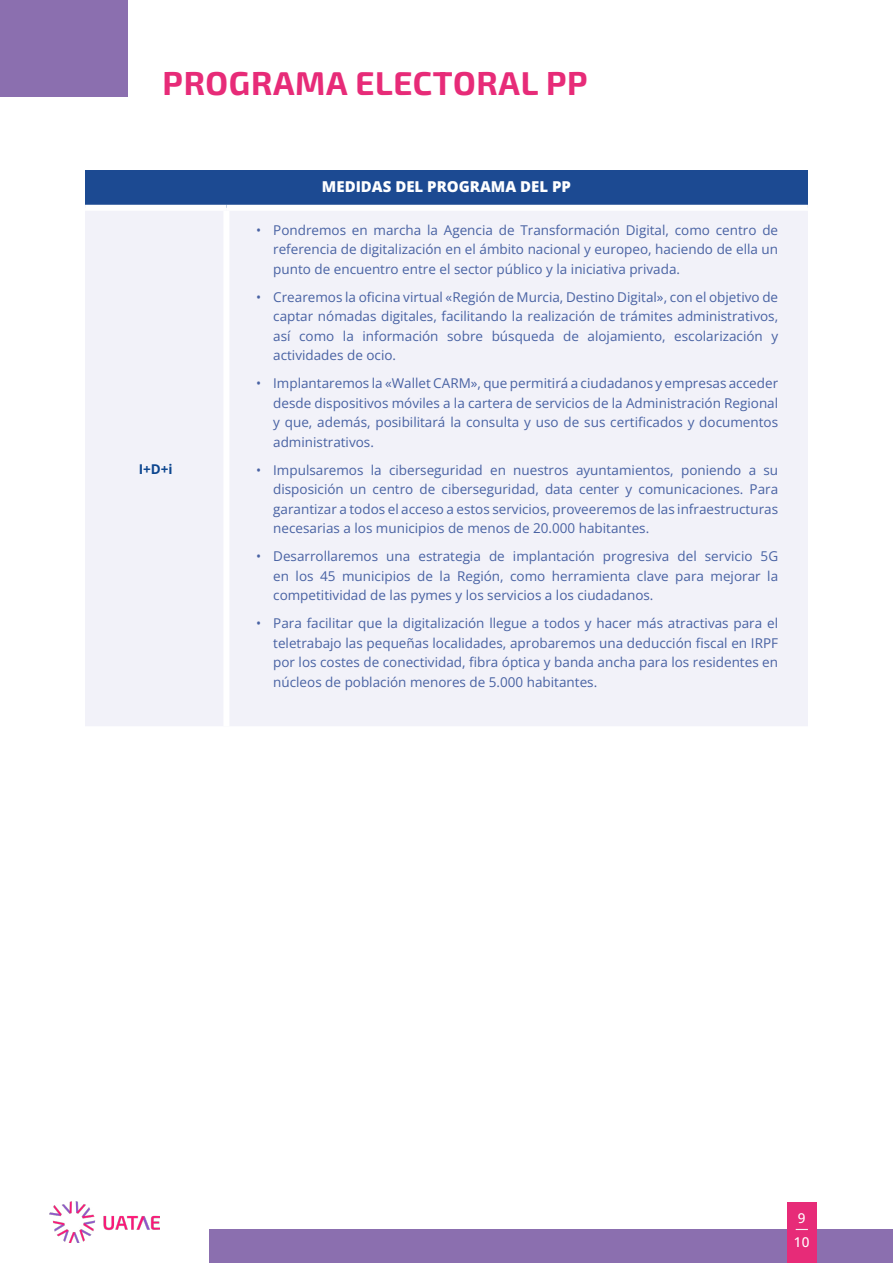
<style>
.page{position:relative;width:893px;height:1263px;background:#fff}
.page>*{position:absolute;margin:0;border:0;box-sizing:border-box;transform-origin:0 0}
.t1{font:700 33px "Exo 2";letter-spacing:.02em;color:#e72b78}
.t2{font:800 15px "Open Sans";color:#fff}
.t3{font:13.5px/19.5px "Open Sans";color:#4862a3;text-align:justify}
.t4{font:700 13.5px "Open Sans";color:#0d468f}
.t5{font:500 13.5px/24px "Open Sans";color:#fff;text-align:center}
</style>
<div class="page">
<div style="left:209px;top:1229px;width:684px;height:34px;background:#8b6faf"></div>
<div style="left:787px;top:1202px;width:30px;height:61px;background:#e72b78"></div>
<svg style="left:796px;top:1229px;width:12px;height:1px"></svg>
<img style="left:50px;top:1202px;width:109px;height:41px">
<div style="left:0;top:0;width:128px;height:96px;background:#8b6faf"></div>
<div style="left:85px;top:170px;width:723px;height:38px;background:#1c4a92"></div>
<div style="left:85px;top:211px;width:723px;height:515px;background:#f2f2f9"></div>
<div style="left:85px;top:205px;width:141px;height:6px;background:#fff"></div>
<div style="left:226px;top:205px;width:582px;height:6px;background:#fff"></div>
<div style="left:223px;top:211px;width:6px;height:515px;background:#fff"></div>
<h1 class="t1" style="left:163px;top:60px;width:427px">PROGRAMA ELECTORAL PP</h1>
<p class="t4" style="left:139px;top:460px;width:36px">I+D+i</p>
<p class="t2" style="left:322px;top:176px;width:251px">MEDIDAS DEL PROGRAMA DEL PP</p>
<p class="t3" style="left:273px;top:220px;width:506px;text-indent:-17px">• Pondremos en marcha la Agencia de Transformación Digital, como centro de referencia de digitalización en el ámbito nacional y europeo, haciendo de ella un punto de encuentro entre el sector público y la iniciativa privada.</p>
<p class="t3" style="left:273px;top:287px;width:506px;text-indent:-17px">• Crearemos la oficina virtual «Región de Murcia, Destino Digital», con el objetivo de captar nómadas digitales, facilitando la realización de trámites administrativos, así como la información sobre búsqueda de alojamiento, escolarización y actividades de ocio.</p>
<p class="t3" style="left:273px;top:373px;width:506px;text-indent:-17px">• Implantaremos la «Wallet CARM», que permitirá a ciudadanos y empresas acceder desde dispositivos móviles a la cartera de servicios de la Administración Regional y que, además, posibilitará la consulta y uso de sus certificados y documentos administrativos.</p>
<p class="t3" style="left:273px;top:460px;width:506px;text-indent:-17px">• Impulsaremos la ciberseguridad en nuestros ayuntamientos, poniendo a su disposición un centro de ciberseguridad, data center y comunicaciones. Para garantizar a todos el acceso a estos servicios, proveeremos de las infraestructuras necesarias a los municipios de menos de 20.000 habitantes.</p>
<p class="t3" style="left:273px;top:546px;width:506px;text-indent:-17px">• Desarrollaremos una estrategia de implantación progresiva del servicio 5G en los 45 municipios de la Región, como herramienta clave para mejorar la competitividad de las pymes y los servicios a los ciudadanos.</p>
<p class="t3" style="left:273px;top:613px;width:506px;text-indent:-17px">• Para facilitar que la digitalización llegue a todos y hacer más atractivas para el teletrabajo las pequeñas localidades, aprobaremos una deducción fiscal en IRPF por los costes de conectividad, fibra óptica y banda ancha para los residentes en núcleos de población menores de 5.000 habitantes.</p>
<p class="t5" style="left:794px;top:1205px;width:17px">9<br>10</p>
</div>
